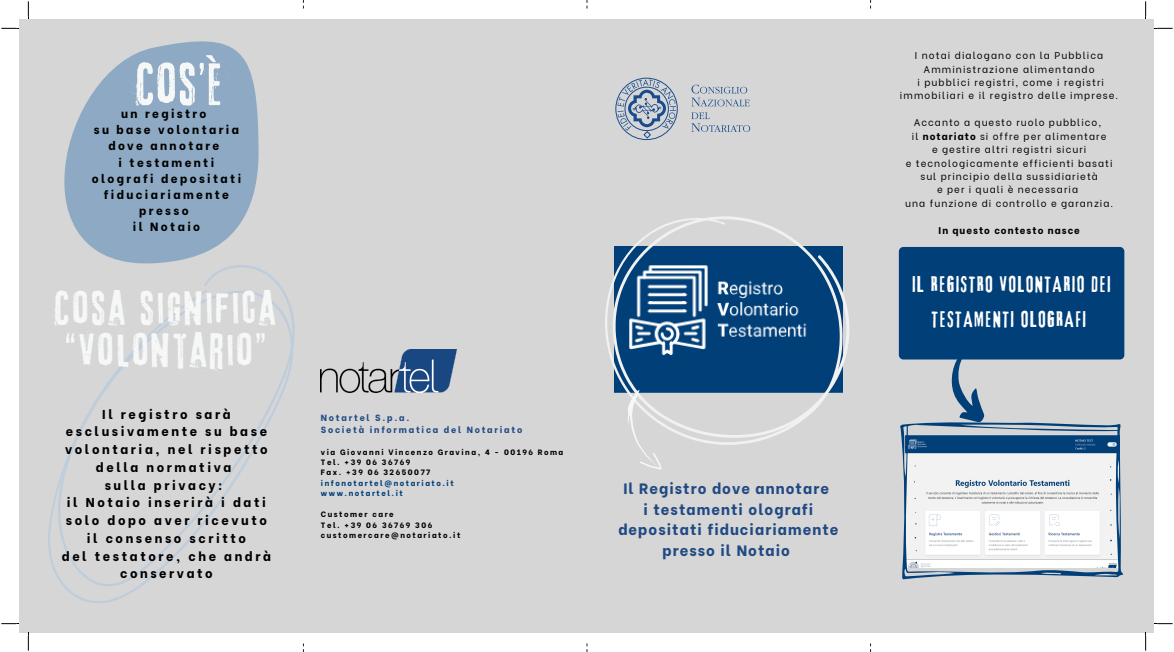
<style>
.page{position:relative;width:1174px;height:652px;background:#fff}
.page>*{position:absolute;margin:0;border:0;box-sizing:border-box;transform-origin:0 0}
.t1{font:55.1px "Lava Pro Grunge";color:#f6f7f7}
.t2{font:44.2px/42.4px "Lava Pro Grunge";letter-spacing:.07em;color:#f6f7f7}
.t3{font:20.8px/34.6px "Lava Pro Rough";letter-spacing:.09em;color:#fff;text-align:center}
.t4{font:800 15px/20.8px "Be Vietnam";letter-spacing:.07em;color:#214a83;text-align:center}
.t5{font:800 12.8px/17.7px "Be Vietnam";letter-spacing:.2em;color:#000;text-align:center}
.t6{font:800 11.8px/16.2px "Be Vietnam";letter-spacing:.2em;color:#000;text-align:center}
.t7{font:9.8px/13.4px "Be Vietnam";letter-spacing:.105em;color:#000;text-align:center}
.t8{font:800 9.8px "Be Vietnam";letter-spacing:.105em;color:#000}
.t9{font:800 8.9px/12.2px "Be Vietnam";letter-spacing:.195em;color:#214a83}
.t10{font:800 7.7px/10.4px "Be Vietnam";letter-spacing:.195em;color:#000}
.t11{font:800 7.7px/10.4px "Be Vietnam";letter-spacing:.195em;color:#003f78}
.s1{font-weight:800}
</style>
<div class="page">
<div style="left:19px;top:19px;width:289px;height:613px;background:#d6d6d6"></div>
<div style="left:303px;top:19px;width:283px;height:613px;background:#d6d6d6"></div>
<div style="left:586px;top:19px;width:284px;height:613px;background:#d6d6d6"></div>
<div style="left:870px;top:19px;width:284px;height:613px;background:#d6d6d6"></div>
<svg style="left:64px;top:41px;width:195px;height:221px;fill:#8ea9c3"></svg>
<svg style="left:48px;top:262px;width:247px;height:341px"></svg>
<img style="left:321px;top:350px;width:136px;height:43px">
<svg style="left:605px;top:216px;width:244px;height:229px"></svg>
<svg style="left:620px;top:386px;width:42px;height:84px"></svg>
<div style="left:899px;top:247px;width:225px;height:112px;background:#003f78;border-radius:5px"></div>
<svg style="left:951px;top:359px;width:33px;height:61px"></svg>
<svg style="left:900px;top:420px;width:223px;height:160px"></svg>
<svg style="left:615px;top:78px;width:63px;height:62px"></svg>
<svg style="left:691px;top:85px;width:58px;height:21px"></svg>
<svg style="left:691px;top:112px;width:59px;height:20px"></svg>
<svg style="left:1px;top:28px;width:18px;height:1px"></svg>
<svg style="left:1154px;top:28px;width:18px;height:1px"></svg>
<svg style="left:1px;top:623px;width:18px;height:1px"></svg>
<svg style="left:1154px;top:623px;width:18px;height:1px"></svg>
<svg style="left:28px;top:1px;width:1px;height:18px"></svg>
<svg style="left:28px;top:632px;width:1px;height:19px"></svg>
<svg style="left:1145px;top:1px;width:1px;height:18px"></svg>
<svg style="left:1145px;top:632px;width:1px;height:19px"></svg>
<h1 class="t1" style="left:136px;top:54px;width:87px">COS’È</h1>
<p class="t6" style="left:92px;top:104px;width:151px">un registro<br>su base volontaria dove annotare<br>i testamenti olografi depositati fiduciariamente presso<br>il Notaio</p>
<h2 class="t2" style="left:55px;top:289px;width:223px">COSA SIGNIFICA “VOLONTARIO”</h2>
<h3 class="t5" style="left:62px;top:404px;width:210px">Il registro sarà esclusivamente su base volontaria, nel rispetto della normativa<br>sulla privacy:<br>il Notaio inserirà i dati solo dopo aver ricevuto il consenso scritto<br>del testatore, che andrà conservato</h3>
<p class="t9" style="left:321px;top:411px;width:203px">Notartel S.p.a.<br>Società informatica del Notariato</p>
<p class="t10" style="left:321px;top:446px;width:244px">via Giovanni Vincenzo Gravina, 4 - 00196 Roma<br>Tel. +39 06 36769<br>Fax. +39 06 32650077</p>
<p class="t11" style="left:321px;top:477px;width:134px">infonotartel@notariato.it www.notartel.it</p>
<p class="t10" style="left:321px;top:508px;width:141px">Customer care<br>Tel. +39 06 36769 306 customercare@notariato.it</p>
<h3 class="t4" style="left:618px;top:476px;width:221px">Il Registro dove annotare<br>i testamenti olografi depositati fiduciariamente presso il Notaio</h3>
<p class="t7" style="left:900px;top:48px;width:220px">I notai dialogano con la Pubblica Amministrazione alimentando<br>i pubblici registri, come i registri immobiliari e il registro delle imprese.</p>
<p class="t7" style="left:905px;top:115px;width:209px">Accanto a questo ruolo pubblico,<br>il <span class="s1">notariato</span> si offre per alimentare<br>e gestire altri registri sicuri<br>e tecnologicamente efficienti basati sul principio della sussidiarietà<br>e per i quali è necessaria<br>una funzione di controllo e garanzia.</p>
<p class="t8" style="left:938px;top:222px;width:143px">In questo contesto nasce</p>
<h3 class="t3" style="left:912px;top:269px;width:199px">IL REGISTRO VOLONTARIO DEI<br>TESTAMENTI OLOGRAFI</h3>
</div>
